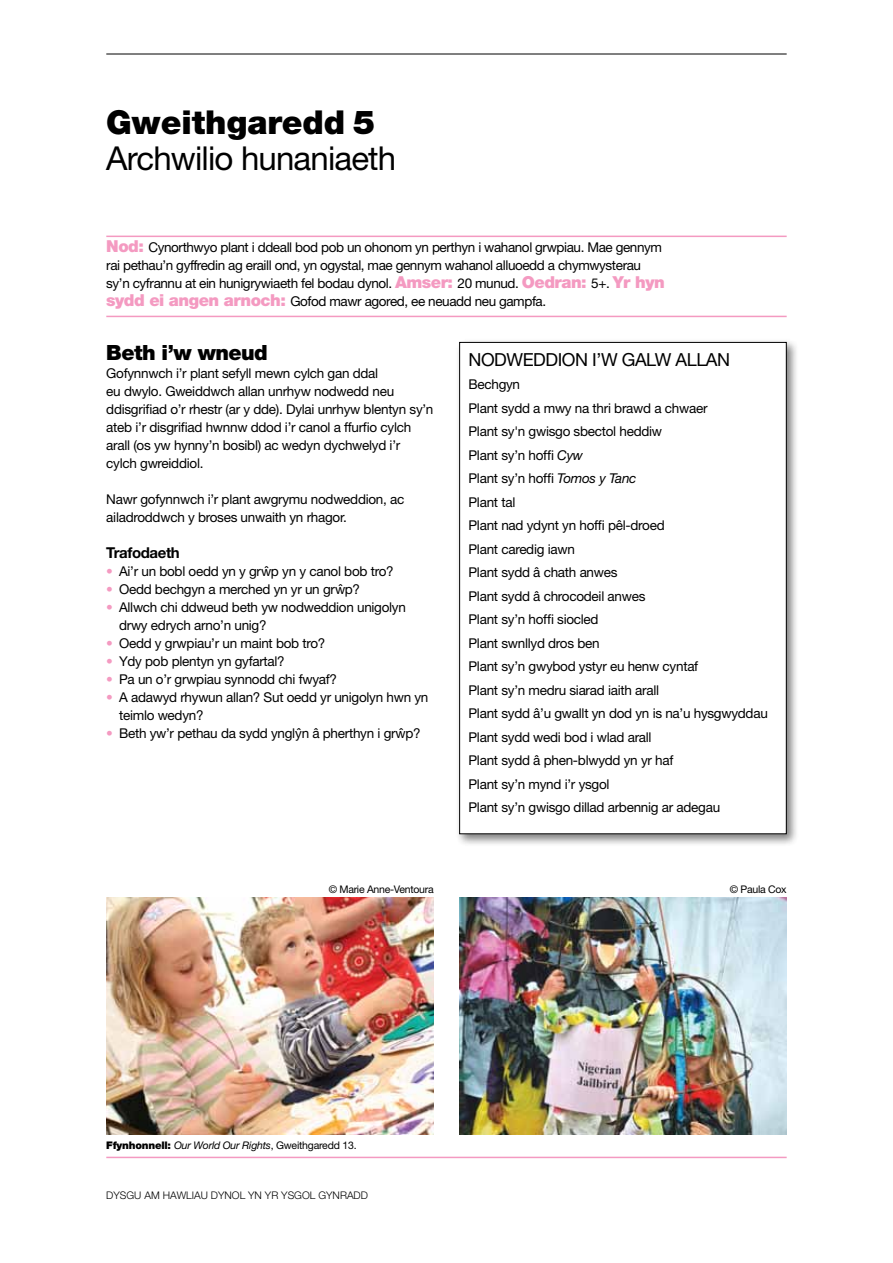
<style>
.page{position:relative;width:893px;height:1263px;background:#fff}
.page>*{position:absolute;margin:0;border:0;box-sizing:border-box;transform-origin:0 0}
.t1{font:33px "Helvetica Neue";letter-spacing:-.025em;color:#000}
.t2{font:900 33px "Helvetica Neue";color:#000}
.t3{font:900 21px "Helvetica Neue";letter-spacing:-.025em;color:#000}
.t4{font:18px "Helvetica Neue";letter-spacing:-.025em;color:#000}
.t5{font:700 15px "Helvetica Neue";letter-spacing:-.025em;color:#000}
.t6{font:13.5px/23.5px "Helvetica Neue";letter-spacing:-.02em;color:#000}
.t7{font:italic 10.5px "Helvetica Neue";letter-spacing:-.02em;color:#000}
.t8{font:300 10.5px "Helvetica Neue";color:#000}
.t9{font:10.5px "Helvetica Neue";letter-spacing:-.025em;color:#000}
.s1{font-weight:900;font-size:16.5px;color:#f49ac1}
.s2{color:#f49ac1}
.s3{font-style:italic}
.s4{font-weight:900;font-style:normal}
.s5{font-style:normal}
</style>
<div class="page">
<hr style="left:106px;top:54px;width:681px;height:1px;background:#000">
<hr style="left:106px;top:1157px;width:681px;height:1px;background:#f49ac1">
<hr style="left:106px;top:236px;width:681px;height:1px;background:#f49ac1">
<hr style="left:106px;top:316px;width:681px;height:1px;background:#f49ac1">
<div style="left:455px;top:338px;width:344px;height:509px;background:#000;opacity:.5"></div>
<div style="left:460px;top:342px;width:326px;height:492px;background:#fff"></div>
<div style="left:459px;top:342px;width:328px;height:492px;border:1px solid #000"></div>
<img style="left:459px;top:897px;width:328px;height:237px">
<img style="left:106px;top:897px;width:328px;height:237px">
<h1 class="t2" style="left:106px;top:103px;width:270px">Gweithgaredd 5</h1>
<h1 class="t1" style="left:106px;top:139px;width:291px">Archwilio hunaniaeth</h1>
<p class="t6" style="left:106px;top:238px;width:560px;line-height:18px"><span class="s1">Nod:</span> Cynorthwyo plant i ddeall bod pob un ohonom yn perthyn i wahanol grwpiau. Mae gennym rai pethau’n gyffredin ag eraill ond, yn ogystal, mae gennym wahanol alluoedd a chymwysterau sy’n cyfrannu at ein hunigrywiaeth fel bodau dynol. <span class="s1">Amser:</span> 20 munud. <span class="s1">Oedran:</span> 5+. <span class="s1">Yr hyn sydd ei angen arnoch:</span> Gofod mawr agored, ee neuadd neu gampfa.</p>
<h2 class="t3" style="left:106px;top:340px;width:163px">Beth i’w wneud</h2>
<p class="t6" style="left:106px;top:364px;width:329px;line-height:18px">Gofynnwch i’r plant sefyll mewn cylch gan ddal<br>eu dwylo. Gweiddwch allan unrhyw nodwedd neu ddisgrifiad o’r rhestr (ar y dde). Dylai unrhyw blentyn sy’n ateb i’r disgrifiad hwnnw ddod i’r canol a ffurfio cylch arall (os yw hynny’n bosibl) ac wedyn dychwelyd i’r cylch gwreiddiol.</p>
<p class="t6" style="left:106px;top:490px;width:300px;line-height:18px">Nawr gofynnwch i’r plant awgrymu nodweddion, ac ailadroddwch y broses unwaith yn rhagor.</p>
<p class="t5" style="left:106px;top:543px;width:75px">Trafodaeth</p>
<p class="t6" style="left:106px;top:559px;width:289px"><span class="s2">•</span> Ai’r un bobl oedd yn y grwˆ p yn y canol bob tro?</p>
<p class="t6" style="left:106px;top:577px;width:255px"><span class="s2">•</span> Oedd bechgyn a merched yn yr un grwˆ p?</p>
<p class="t6" style="left:119px;top:598px;width:288px;line-height:18px;text-indent:-13px"><span class="s2">•</span> Allwch chi ddweud beth yw nodweddion unigolyn drwy edrych arno’n unig?</p>
<p class="t6" style="left:106px;top:631px;width:221px"><span class="s2">•</span> Oedd y grwpiau’r un maint bob tro?</p>
<p class="t6" style="left:106px;top:649px;width:180px"><span class="s2">•</span> Ydy pob plentyn yn gyfartal?</p>
<p class="t6" style="left:106px;top:667px;width:232px"><span class="s2">•</span> Pa un o’r grwpiau synnodd chi fwyaf?</p>
<p class="t6" style="left:119px;top:688px;width:311px;line-height:18px;text-indent:-13px"><span class="s2">•</span> A adawyd rhywun allan? Sut oedd yr unigolyn hwn yn teimlo wedyn?</p>
<p class="t6" style="left:106px;top:721px;width:316px"><span class="s2">•</span> Beth yw’r pethau da sydd ynglyˆn â pherthyn i grwˆ p?</p>
<h3 class="t4" style="left:468px;top:348px;width:263px">NODWEDDION I’W GALW ALLAN</h3>
<p class="t6" style="left:468px;top:372px;width:301px">Bechgyn<br>Plant sydd a mwy na thri brawd a chwaer<br>Plant sy'n gwisgo sbectol heddiw<br>Plant sy’n hoffi <span class="s3">Cyw<br></span>Plant sy’n hoffi <span class="s3">Tomos y Tanc<br></span>Plant tal<br>Plant nad ydynt yn hoffi pêl-droed<br>Plant caredig iawn<br>Plant sydd â chath anwes<br>Plant sydd â chrocodeil anwes<br>Plant sy’n hoffi siocled<br>Plant swnllyd dros ben<br>Plant sy’n gwybod ystyr eu henw cyntaf<br>Plant sy’n medru siarad iaith arall<br>Plant sydd â’u gwallt yn dod yn is na’u hysgwyddau<br>Plant sydd wedi bod i wlad arall<br>Plant sydd â phen-blwydd yn yr haf<br>Plant sy’n mynd i’r ysgol<br>Plant sy’n gwisgo dillad arbennig ar adegau</p>
<p class="t9" style="left:329px;top:883px;width:107px">© Marie Anne-Ventoura</p>
<p class="t9" style="left:730px;top:883px;width:58px">© Paula Cox</p>
<p class="t7" style="left:106px;top:1139px;width:252px"><span class="s4">Ffynhonnell:</span> Our World Our Rights<span class="s5">, Gweithgaredd 13.</span></p>
<p class="t8" style="left:106px;top:1189px;width:255px">DYSGU AM HAWLIAU DYNOL YN YR YSGOL GYNRADD</p>
</div>
